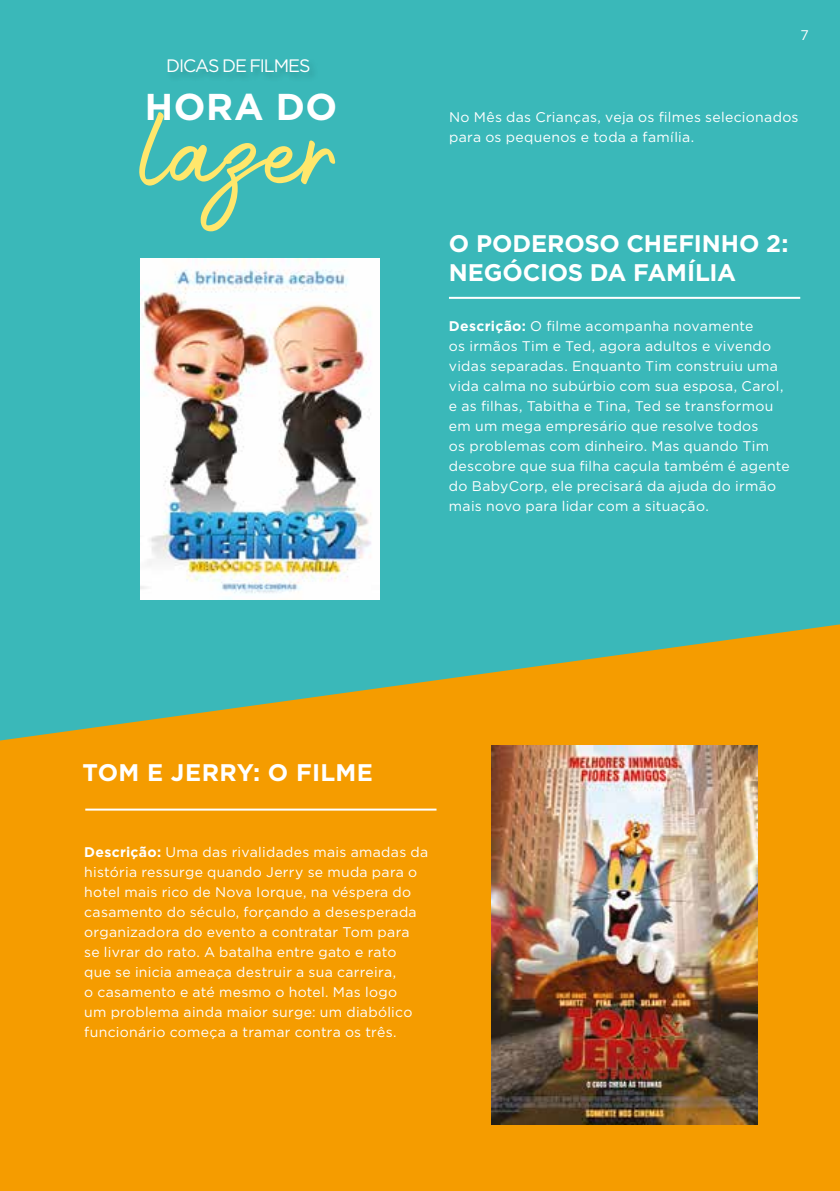
<style>
.page{position:relative;width:840px;height:1191px;background:#fff}
.page>*{position:absolute;margin:0;border:0;box-sizing:border-box;transform-origin:0 0}
.t1{font:71.8px "Photoshoot";letter-spacing:-.005em;color:#ffe76c}
.t2{font:700 37.4px "Gotham";letter-spacing:.015em;color:#fff}
.t3{font:700 24px/28.8px "Gotham";letter-spacing:-.005em;color:#fff}
.t4{font:700 24px "Gotham";letter-spacing:.015em;color:#fff}
.t5{font:18px "Gotham";letter-spacing:-.06em;color:#fff}
.t6{font:14px/20px "Gotham";letter-spacing:.02em;color:#fff}
.s1{font-weight:700}
</style>
<div class="page">
<div style="left:0;top:0;width:839px;height:624px;background:#3ab8b9"></div>
<svg style="left:0;top:624px;width:839px;height:567px;background:#dc9f18"></svg>
<hr style="left:448px;top:297px;width:351px;height:2px;background:#fff">
<hr style="left:85px;top:808px;width:351px;height:2px;background:#fff">
<div style="left:165px;top:58px;width:154px;height:24px;background:#38b2b3"></div>
<img style="left:141px;top:259px;width:238px;height:340px">
<img style="left:491px;top:745px;width:265px;height:379px">
<p class="t5" style="left:166px;top:54px;width:146px">DICAS DE FILMES</p>
<h2 class="t2" style="left:145px;top:82px;width:193px">HORA DO</h2>
<h1 class="t1" style="left:141px;top:114px;width:201px">lazer</h1>
<p class="t6" style="left:799px;top:24px;width:10px">7</p>
<p class="t6" style="left:449px;top:107px;width:351px">No Mês das Crianças, veja os filmes selecionados para os pequenos e toda a família.</p>
<h3 class="t3" style="left:448px;top:229px;width:341px">O PODEROSO CHEFINHO 2:<br>NEGÓCIOS DA FAMÍLIA</h3>
<p class="t6" style="left:448px;top:316px;width:342px"><span class="s1">Descrição:</span> O filme acompanha novamente<br>os irmãos Tim e Ted, agora adultos e vivendo vidas separadas. Enquanto Tim construiu uma vida calma no subúrbio com sua esposa, Carol, e as filhas, Tabitha e Tina, Ted se transformou em um mega empresário que resolve todos<br>os problemas com dinheiro. Mas quando Tim descobre que sua filha caçula também é agente do BabyCorp, ele precisará da ajuda do irmão mais novo para lidar com a situação.</p>
<h3 class="t4" style="left:82px;top:756px;width:292px">TOM E JERRY: O FILME</h3>
<p class="t6" style="left:84px;top:841px;width:345px"><span class="s1">Descrição:</span> Uma das rivalidades mais amadas da história ressurge quando Jerry se muda para o hotel mais rico de Nova Iorque, na véspera do casamento do século, forçando a desesperada organizadora do evento a contratar Tom para se livrar do rato. A batalha entre gato e rato<br>que se inicia ameaça destruir a sua carreira,<br>o casamento e até mesmo o hotel. Mas logo<br>um problema ainda maior surge: um diabólico funcionário começa a tramar contra os três.</p>
</div>
